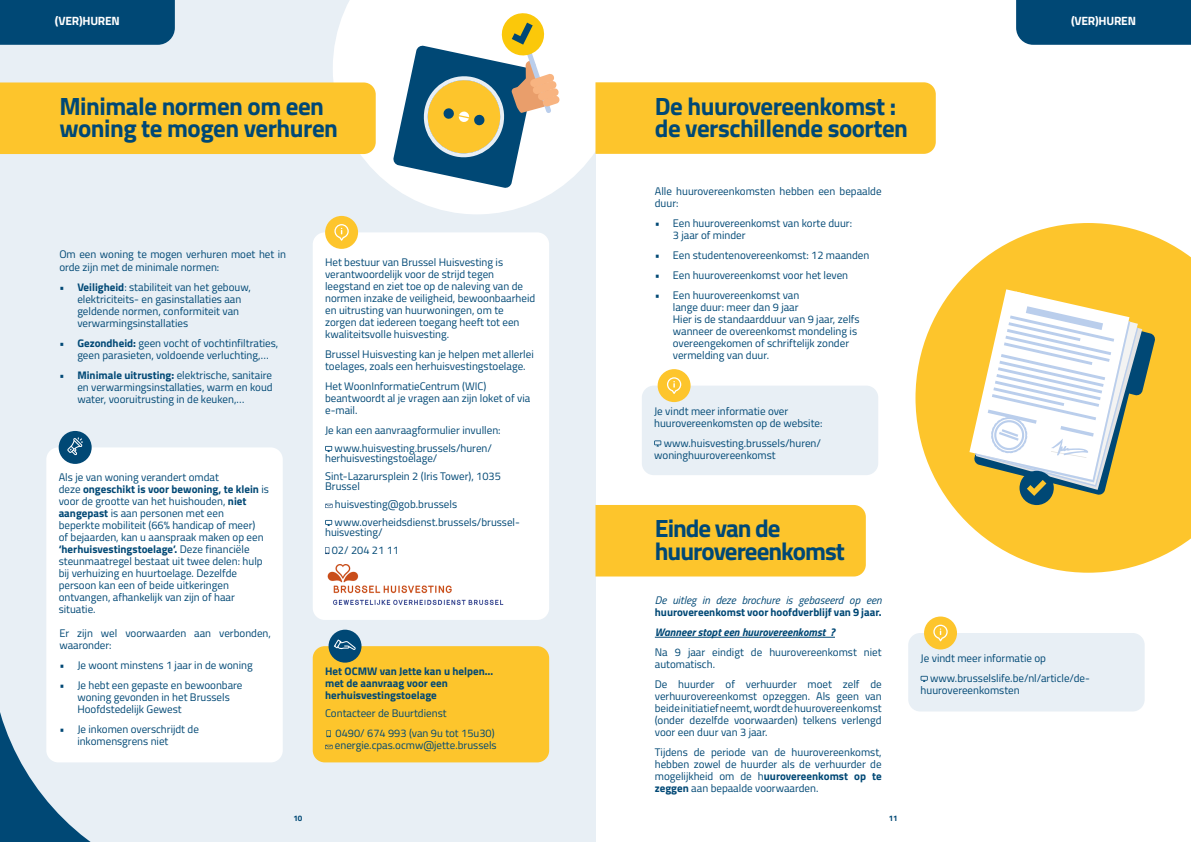
<style>
.page{position:relative;width:1191px;height:842px;background:#fff}
.page>*{position:absolute;margin:0;border:0;box-sizing:border-box;transform-origin:0 0}
.t1{font:700 25px/22.7px "Titillium Web";letter-spacing:-.02em;color:#004875}
.t2{font:700 25px/22.7px "Titillium Web";letter-spacing:-.04em;color:#004875}
.t3{font:700 12px "Titillium Web";letter-spacing:-.02em;color:#fff}
.t4{font:11px/12px "Titillium Web";color:#004875}
.t5{font:700 11px/12px "Titillium Web";color:#004875}
.t6{font:italic 11px "Titillium Web";color:#004875}
.t7{font:italic 700 11px "Titillium Web";color:#004875}
.t8{font:700 8px "Titillium Web";color:#004875}
.s1{font-weight:700}
</style>
<div class="page">
<div style="left:0;top:0;width:595px;height:842px;background:#e8eff5"></div>
<svg style="left:333px;top:0;width:263px;height:214px;fill:#fff"></svg>
<div style="left:0;top:0;width:175px;height:45px;background:#004875"></div>
<div style="left:0;top:82px;width:376px;height:72px;background:#fdc52c"></div>
<div style="left:46px;top:447px;width:237px;height:315px;background:#fff;border-radius:12px"></div>
<div style="left:59px;top:431px;width:33px;height:33px;background:#004875;border-radius:50%"></div>
<svg style="left:67px;top:437px;width:16px;height:18px"></svg>
<div style="left:313px;top:232px;width:236px;height:388px;background:#fff;border-radius:12px"></div>
<svg style="left:325px;top:446px;width:7px;height:6px"></svg>
<svg style="left:325px;top:504px;width:7px;height:4px"></svg>
<svg style="left:325px;top:520px;width:7px;height:6px"></svg>
<svg style="left:325px;top:547px;width:4px;height:7px"></svg>
<div style="left:325px;top:216px;width:33px;height:33px;background:#fdc52c;border-radius:50%"></div>
<svg style="left:334px;top:224px;width:15px;height:17px"></svg>
<div style="left:313px;top:646px;width:236px;height:116px;background:#fdc52c;border-radius:12px"></div>
<svg style="left:326px;top:730px;width:5px;height:7px"></svg>
<svg style="left:325px;top:745px;width:7px;height:4px"></svg>
<div style="left:328px;top:630px;width:33px;height:33px;background:#004875;border-radius:50%"></div>
<svg style="left:334px;top:639px;width:22px;height:11px"></svg>
<svg style="left:393px;top:11px;width:167px;height:177px;background:#abb6a6"></svg>
<img style="left:327px;top:564px;width:177px;height:41px">
<svg style="left:915px;top:223px;width:276px;height:350px;fill:#fdc52c"></svg>
<div style="left:1016px;top:0;width:175px;height:45px;background:#004875"></div>
<div style="left:595px;top:82px;width:340px;height:72px;background:#fdc52c"></div>
<div style="left:595px;top:505px;width:271px;height:71px;background:#fdc52c"></div>
<hr style="left:655px;top:637px;width:180px;height:1px;background:#004875">
<div style="left:642px;top:386px;width:236px;height:89px;background:#e8eff5;border-radius:12px"></div>
<div style="left:908px;top:633px;width:236px;height:78px;background:#e8eff5;border-radius:12px"></div>
<svg style="left:654px;top:440px;width:7px;height:7px"></svg>
<svg style="left:920px;top:676px;width:7px;height:6px"></svg>
<div style="left:657px;top:369px;width:33px;height:33px;background:#fdc52c;border-radius:50%"></div>
<svg style="left:667px;top:377px;width:14px;height:17px"></svg>
<div style="left:924px;top:616px;width:33px;height:33px;background:#fdc52c;border-radius:50%"></div>
<svg style="left:933px;top:625px;width:14px;height:16px"></svg>
<div style="left:1019px;top:471px;width:34px;height:34px;background:#004875;border-radius:50%"></div>
<svg style="left:969px;top:289px;width:186px;height:207px"></svg>
<svg style="left:0;top:712px;width:91px;height:130px"></svg>
<p class="t3" style="left:55px;top:12px;width:66px">(VER)HUREN</p>
<h1 class="t1" style="left:59px;top:93px;width:280px">Minimale normen om een woning te mogen verhuren</h1>
<p class="t4" style="left:59px;top:247px;width:228px;line-height:13.2px">Om een woning te mogen verhuren moet het in orde zijn met de minimale normen:</p>
<p class="t4" style="left:77px;top:281px;width:175px;text-indent:-18px"><span class="s1">• Veiligheid</span>: stabiliteit van het gebouw, elektriciteits- en gasinstallaties aan geldende normen, conformiteit van verwarmingsinstallaties</p>
<p class="t4" style="left:77px;top:337px;width:203px;text-indent:-18px"><span class="s1">• Gezondheid:</span> geen vocht of vochtinfiltraties, geen parasieten, voldoende verluchting,…</p>
<p class="t4" style="left:77px;top:369px;width:197px;text-align:justify;text-indent:-18px"><span class="s1">• Minimale uitrusting:</span> elektrische, sanitaire en verwarmingsinstallaties, warm en koud water, vooruitrusting in de keuken,…</p>
<p class="t4" style="left:59px;top:471px;width:212px">Als je van woning verandert omdat<br>deze <span class="s1">ongeschikt is voor bewoning, te klein</span> is voor de grootte van het huishouden, <span class="s1">niet aangepast</span> is aan personen met een<br>beperkte mobiliteit (66% handicap of meer)<br>of bejaarden, kan u aanspraak maken op een <span class="s1">‘herhuisvestingstoelage’.</span> Deze financiële steunmaatregel bestaat uit twee delen: hulp bij verhuizing en huurtoelage. Dezelfde persoon kan een of beide uitkeringen ontvangen, afhankelijk van zijn of haar situatie.</p>
<p class="t4" style="left:59px;top:627px;width:213px">Er zijn wel voorwaarden aan verbonden, waaronder:</p>
<p class="t4" style="left:59px;top:659px;width:195px">• Je woont minstens 1 jaar in de woning</p>
<p class="t4" style="left:77px;top:679px;width:167px;text-indent:-18px">• Je hebt een gepaste en bewoonbare woning gevonden in het Brussels<br>Hoofdstedelijk Gewest</p>
<p class="t4" style="left:77px;top:723px;width:123px;text-indent:-18px">• Je inkomen overschrijdt de inkomensgrens niet</p>
<p class="t4" style="left:325px;top:256px;width:212px">Het bestuur van Brussel Huisvesting is verantwoordelijk voor de strijd tegen leegstand en ziet toe op de naleving van de normen inzake de veiligheid, bewoonbaarheid en uitrusting van huurwoningen, om te zorgen dat iedereen toegang heeft tot een kwaliteitsvolle huisvesting.</p>
<p class="t4" style="left:325px;top:348px;width:210px">Brussel Huisvesting kan je helpen met allerlei toelages, zoals een herhuisvestingstoelage.</p>
<p class="t4" style="left:325px;top:380px;width:207px">Het WoonInformatieCentrum (WIC) beantwoordt al je vragen aan zijn loket of via e-mail.</p>
<p class="t4" style="left:325px;top:421px;width:177px;line-height:18px;text-align:center">Je kan een aanvraagformulier invullen: www.huisvesting.brussels/huren/</p>
<p class="t4" style="left:325px;top:449px;width:177px;line-height:18px">herhuisvestingstoelage/<br>Sint-Lazarursplein 2 (Iris Tower), 1035</p>
<p class="t4" style="left:335px;top:477px;width:187px;line-height:18px;text-indent:-10px">Brussel<br>huisvesting@gob.brussels www.overheidsdienst.brussels/brussel-</p>
<p class="t4" style="left:332px;top:523px;width:69px;line-height:18px;text-indent:-7px">huisvesting/<br>02/ 204 21 11</p>
<p class="t5" style="left:325px;top:665px;width:170px">Het OCMW van Jette kan u helpen… met de aanvraag voor een herhuisvestingstoelage</p>
<p class="t4" style="left:335px;top:703px;width:161px;line-height:20px;text-indent:-10px">Contacteer de Buurtdienst<br>0490/ 674 993 (van 9u tot 15u30)</p>
<p class="t4" style="left:335px;top:739px;width:163px">energie.cpas.ocmw@jette.brussels</p>
<p class="t8" style="left:293px;top:812px;width:10px">10</p>
<p class="t3" style="left:1071px;top:12px;width:66px">(VER)HUREN</p>
<h1 class="t1" style="left:655px;top:93px;width:255px">De huurovereenkomst : de verschillende soorten</h1>
<p class="t4" style="left:655px;top:184px;width:228px">Alle huurovereenkomsten hebben een bepaalde duur:</p>
<p class="t4" style="left:673px;top:216px;width:181px;text-indent:-18px">• Een huurovereenkomst van korte duur:<br>3 jaar of minder</p>
<p class="t4" style="left:655px;top:248px;width:216px">• Een studentenovereenkomst: 12 maanden</p>
<p class="t4" style="left:655px;top:268px;width:195px">• Een huurovereenkomst voor het leven</p>
<p class="t4" style="left:673px;top:288px;width:188px;text-indent:-18px">• Een huurovereenkomst van<br>lange duur: meer dan 9 jaar<br>Hier is de standaardduur van 9 jaar, zelfs wanneer de overeenkomst mondeling is overeengekomen of schriftelijk zonder vermelding van duur.</p>
<p class="t4" style="left:654px;top:404px;width:170px">Je vindt meer informatie over huurovereenkomsten op de website:</p>
<p class="t4" style="left:654px;top:436px;width:168px;text-indent:10px">www.huisvesting.brussels/huren/ woninghuurovereenkomst</p>
<h1 class="t2" style="left:655px;top:516px;width:192px">Einde van de huurovereenkomst</h1>
<p class="t6" style="left:655px;top:592px;width:228px">De uitleg in deze brochure is gebaseerd op een</p>
<p class="t5" style="left:655px;top:606px;width:228px">huurovereenkomst voor hoofdverblijf van 9 jaar.</p>
<p class="t7" style="left:655px;top:624px;width:182px">Wanneer stopt een huurovereenkomst ?</p>
<p class="t4" style="left:655px;top:646px;width:228px">Na 9 jaar eindigt de huurovereenkomst niet automatisch.</p>
<p class="t4" style="left:655px;top:678px;width:228px;text-align:justify">De huurder of verhuurder moet zelf de verhuurovereenkomst opzeggen. Als geen van beide initiatief neemt, wordt de huurovereenkomst (onder dezelfde voorwaarden) telkens verlengd voor een duur van 3 jaar.</p>
<p class="t4" style="left:655px;top:746px;width:228px;text-align:justify">Tijdens de periode van de huurovereenkomst, hebben zowel de huurder als de verhuurder de mogelijkheid om de h<span class="s1">uurovereenkomst op te zeggen</span> aan bepaalde voorwaarden.</p>
<p class="t8" style="left:889px;top:812px;width:10px">11</p>
<p class="t4" style="left:930px;top:647px;width:161px;line-height:20px;text-indent:-10px">Je vindt meer informatie op www.brusselslife.be/nl/article/de-</p>
<p class="t4" style="left:920px;top:683px;width:101px">huurovereenkomsten</p>
</div>
